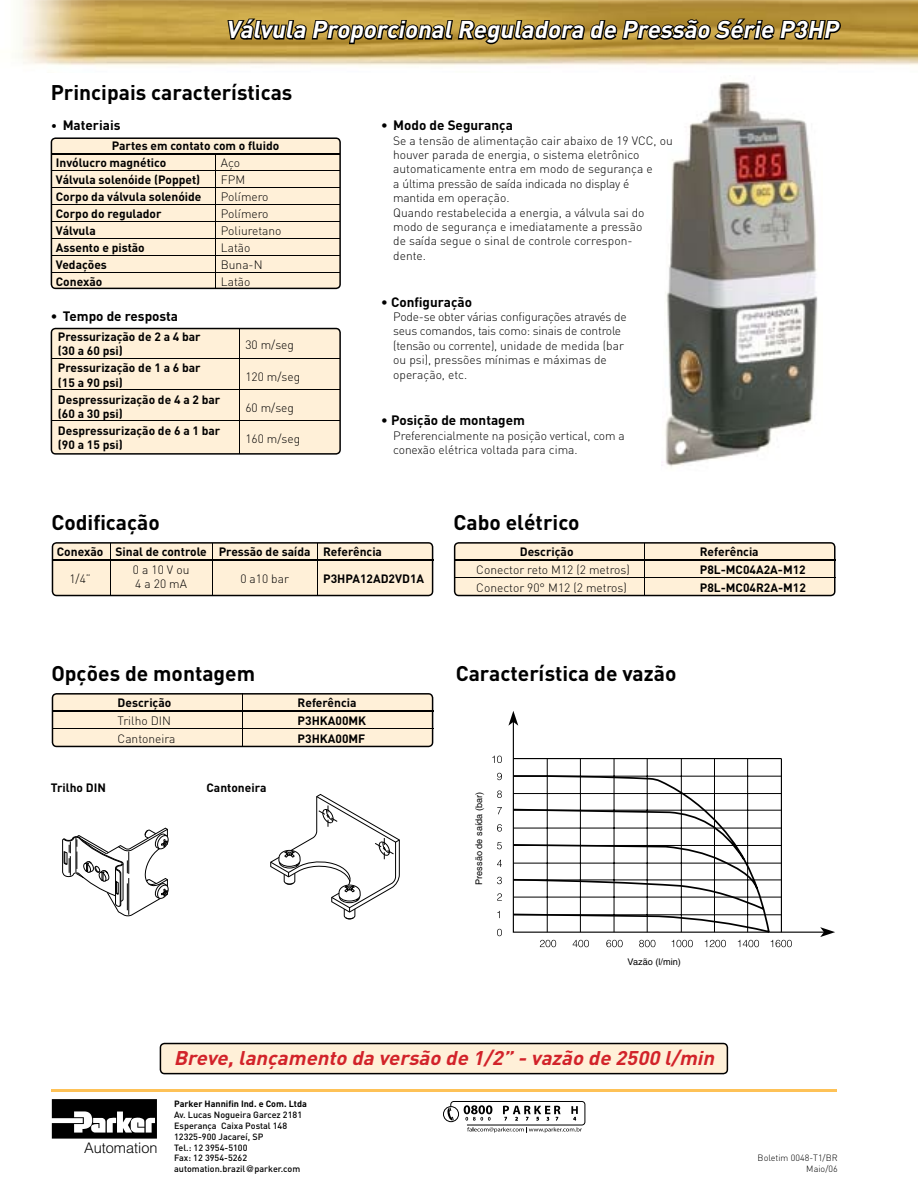
<style>
.page{position:relative;width:918px;height:1188px;background:#fff}
.page>*{position:absolute;margin:0;border:0;box-sizing:border-box;transform-origin:0 0}
.t1{font:italic 700 24px "DIN";color:#fff}
.t2{font:700 21px "DIN";color:#000}
.t3{font:italic 700 19.65px "DIN";color:#d2232a;scale:1.04 1}
.t4{font:300 14.55px "Helvetica";color:#000}
.t5{font:700 13.5px "DIN";color:#000}
.t6{font:300 12px/14.4px "DIN";color:#000}
.t7{font:700 12px/14.4px "DIN";color:#000}
.t8{font:300 12px/14.4px "DIN";letter-spacing:-.02em;color:#000}
.t9{font:9.15px "Helvetica";color:#000}
.t10{font:500 9px/10.8px "DIN";color:#000}
.t11{font:700 9px "DIN";color:#000}
.t12{font:300 9px/10.8px "DIN";color:#000;text-align:right}
.s1{font-weight:300;font-size:12px}
.s2{font-family:"Helvetica";font-weight:400}
</style>
<div class="page">
<svg style="left:160px;top:1043px;width:568px;height:31px;background:#e9dcc6"></svg>
<img style="left:18px;top:0;width:900px;height:66px">
<svg style="left:226px;top:16px;width:616px;height:29px;background:#715c25"></svg>
<hr style="left:51px;top:1089px;width:786px;height:3px;background:#fec257">
<svg style="left:52px;top:1099px;width:105px;height:40px"></svg>
<div style="left:443px;top:1106px;width:16px;height:16px;border:1px solid #000;border-radius:50%"></div>
<svg style="left:447px;top:1101px;width:139px;height:32px"></svg>
<div style="left:51px;top:137px;width:290px;height:152px;background:#fff0d8"></div>
<hr style="left:51px;top:153px;width:289px;height:2px;background:#000">
<hr style="left:51px;top:170px;width:289px;height:1px;background:#000">
<hr style="left:51px;top:187px;width:289px;height:1px;background:#000">
<hr style="left:51px;top:204px;width:289px;height:1px;background:#000">
<hr style="left:51px;top:221px;width:289px;height:1px;background:#000">
<hr style="left:51px;top:238px;width:289px;height:1px;background:#000">
<hr style="left:51px;top:255px;width:289px;height:1px;background:#000">
<hr style="left:51px;top:272px;width:289px;height:1px;background:#000">
<hr style="left:215px;top:154px;width:1px;height:134px;background:#000">
<div style="left:51px;top:328px;width:290px;height:127px;background:#fff0d8"></div>
<hr style="left:52px;top:358px;width:288px;height:1px;background:#000">
<hr style="left:52px;top:389px;width:288px;height:1px;background:#000">
<hr style="left:52px;top:420px;width:288px;height:1px;background:#000">
<hr style="left:239px;top:328px;width:1px;height:126px;background:#000">
<svg style="left:52px;top:542px;width:381px;height:54px;background:#eadcc6"></svg>
<hr style="left:53px;top:560px;width:380px;height:1px;background:#000">
<hr style="left:110px;top:543px;width:1px;height:52px;background:#000">
<hr style="left:213px;top:543px;width:1px;height:52px;background:#000">
<hr style="left:317px;top:543px;width:1px;height:52px;background:#000">
<svg style="left:454px;top:542px;width:382px;height:54px;background:#eaddc7"></svg>
<hr style="left:455px;top:560px;width:381px;height:1px;background:#000">
<hr style="left:455px;top:577px;width:381px;height:1px;background:#000">
<hr style="left:644px;top:543px;width:1px;height:52px;background:#000">
<svg style="left:62px;top:828px;width:107px;height:89px"></svg>
<svg style="left:270px;top:794px;width:130px;height:126px"></svg>
<svg style="left:540px;top:940px;width:16px;height:7px"></svg>
<svg style="left:573px;top:940px;width:16px;height:7px"></svg>
<svg style="left:606px;top:940px;width:17px;height:7px"></svg>
<svg style="left:639px;top:940px;width:16px;height:7px"></svg>
<svg style="left:672px;top:940px;width:21px;height:7px"></svg>
<svg style="left:705px;top:940px;width:21px;height:7px"></svg>
<svg style="left:738px;top:940px;width:21px;height:7px"></svg>
<svg style="left:771px;top:940px;width:21px;height:7px"></svg>
<svg style="left:497px;top:929px;width:5px;height:7px"></svg>
<svg style="left:497px;top:893px;width:5px;height:8px"></svg>
<svg style="left:497px;top:877px;width:5px;height:7px"></svg>
<svg style="left:497px;top:860px;width:5px;height:7px"></svg>
<svg style="left:497px;top:842px;width:5px;height:7px"></svg>
<svg style="left:497px;top:824px;width:5px;height:8px"></svg>
<svg style="left:497px;top:807px;width:5px;height:7px"></svg>
<svg style="left:497px;top:790px;width:5px;height:8px"></svg>
<svg style="left:497px;top:773px;width:5px;height:7px"></svg>
<svg style="left:492px;top:756px;width:10px;height:7px"></svg>
<svg style="left:508px;top:711px;width:6px;height:15px"></svg>
<svg style="left:820px;top:929px;width:15px;height:8px"></svg>
<svg style="left:512px;top:713px;width:316px;height:220px"></svg>
<hr style="left:513px;top:758px;width:268px;height:1px;background:#000">
<hr style="left:781px;top:759px;width:1px;height:173px;background:#000">
<img style="left:661px;top:82px;width:157px;height:386px">
<svg style="left:52px;top:693px;width:381px;height:54px;background:#ebddc7"></svg>
<hr style="left:53px;top:711px;width:380px;height:1px;background:#000">
<hr style="left:53px;top:728px;width:380px;height:1px;background:#000">
<hr style="left:242px;top:694px;width:1px;height:52px;background:#000">
<h1 class="t1" style="left:226px;top:14px;width:619px">Válvula ProporcionalReguladora de Pressão Série P3HP</h1>
<h2 class="t2" style="left:51px;top:79px;width:243px">Principais características</h2>
<p class="t5" style="left:51px;top:117px;width:71px"><span class="s1">•</span> Materiais</p>
<p class="t7" style="left:56px;top:137px;width:225px;line-height:17px;text-indent:56px">Partes em contato com o fluido<br>Invólucro magnético</p>
<p class="t6" style="left:221px;top:156px;width:21px">Aço</p>
<p class="t7" style="left:56px;top:172px;width:146px">Válvula solenóide (Poppet)</p>
<p class="t6" style="left:221px;top:173px;width:26px">FPM</p>
<p class="t7" style="left:56px;top:189px;width:147px">Corpo da válvula solenóide</p>
<p class="t6" style="left:221px;top:190px;width:49px">Polímero</p>
<p class="t7" style="left:56px;top:206px;width:107px">Corpo do regulador</p>
<p class="t6" style="left:221px;top:207px;width:49px">Polímero</p>
<p class="t7" style="left:56px;top:223px;width:41px">Válvula</p>
<p class="t6" style="left:221px;top:224px;width:62px">Poliuretano</p>
<p class="t7" style="left:56px;top:240px;width:90px">Assento e pistão</p>
<p class="t6" style="left:221px;top:241px;width:31px">Latão</p>
<p class="t7" style="left:56px;top:257px;width:53px">Vedações</p>
<p class="t6" style="left:221px;top:258px;width:43px">Buna-N</p>
<p class="t7" style="left:56px;top:274px;width:48px">Conexão</p>
<p class="t6" style="left:221px;top:274px;width:31px">Latão</p>
<p class="t5" style="left:51px;top:307px;width:129px">• Tempo de resposta</p>
<p class="t7" style="left:58px;top:329px;width:144px">Pressurização de 2 a 4 bar (30 a 60 psi)</p>
<p class="t6" style="left:245px;top:338px;width:50px">30 m/seg</p>
<p class="t7" style="left:58px;top:360px;width:144px">Pressurização de 1 a 6 bar (15 a 90 psi)</p>
<p class="t6" style="left:245px;top:369px;width:56px">120 m/seg</p>
<p class="t7" style="left:58px;top:391px;width:164px">Despressurização de 4 a 2 bar (60 a 30 psi)</p>
<p class="t6" style="left:245px;top:400px;width:50px">60 m/seg</p>
<p class="t7" style="left:58px;top:423px;width:164px">Despressurização de 6 a 1 bar (90 a 15 psi)</p>
<p class="t6" style="left:245px;top:432px;width:56px">160 m/seg</p>
<p class="t5" style="left:381px;top:117px;width:133px">• Modo de Segurança</p>
<p class="t6" style="left:393px;top:133px;width:281px">Se a tensão de alimentação cair abaixo de 19 VCC, ou houver parada de energia, o sistema eletrônico automaticamente entra em modo de segurança e<br>a última pressão de saída indicada no display é mantida em operação.<br>Quando restabelecida a energia, a válvula sai do modo de segurança e imediatamente a pressão<br>de saída segue o sinal de controle correspon-<br>dente.</p>
<p class="t5" style="left:381px;top:293px;width:92px">• Configuração</p>
<p class="t8" style="left:393px;top:309px;width:235px">Pode-se obter várias configurações através de seus comandos, tais como: sinais de controle (tensão ou corrente), unidade de medida (bar ou psi), pressões mínimas e máximas de operação, etc.</p>
<p class="t5" style="left:381px;top:412px;width:145px">• Posição de montagem</p>
<p class="t6" style="left:393px;top:428px;width:233px">Preferencialmente na posição vertical, com a conexão elétrica voltada para cima.</p>
<h2 class="t2" style="left:51px;top:509px;width:110px">Codificação</h2>
<p class="t7" style="left:57px;top:544px;width:327px">Conexão Sinal de controle Pressão de saída Referência</p>
<p class="t6" style="left:69px;top:571px;width:23px">1/4”</p>
<p class="t6" style="left:133px;top:562px;width:58px">0 a 10 V ou</p>
<p class="t6" style="left:240px;top:571px;width:50px">0 a10 bar</p>
<p class="t7" style="left:323px;top:571px;width:103px">P3HPA12AD2VD1A</p>
<p class="t6" style="left:135px;top:577px;width:53px">4 a 20 mA</p>
<h2 class="t2" style="left:51px;top:659px;width:205px">Opções de montagem</h2>
<p class="t7" style="left:118px;top:695px;width:55px">Descrição</p>
<p class="t7" style="left:298px;top:695px;width:60px">Referência</p>
<p class="t6" style="left:118px;top:713px;width:55px">Trilho DIN</p>
<p class="t7" style="left:298px;top:713px;width:70px">P3HKA00MK</p>
<p class="t6" style="left:118px;top:731px;width:59px">Cantoneira</p>
<p class="t7" style="left:298px;top:731px;width:69px">P3HKA00MF</p>
<p class="t7" style="left:51px;top:780px;width:57px">Trilho DIN</p>
<p class="t7" style="left:207px;top:780px;width:61px">Cantoneira</p>
<h2 class="t2" style="left:454px;top:509px;width:127px">Cabo elétrico</h2>
<p class="t7" style="left:520px;top:544px;width:55px">Descrição</p>
<p class="t7" style="left:700px;top:544px;width:60px">Referência</p>
<p class="t6" style="left:476px;top:562px;width:155px">Conector reto M12 (2 metros)</p>
<p class="t7" style="left:700px;top:562px;width:107px">P8L-MC04A2A-M12</p>
<p class="t6" style="left:476px;top:580px;width:152px">Conector 90° M12 (2 metros)</p>
<p class="t7" style="left:700px;top:580px;width:108px">P8L-MC04R2A-M12</p>
<h2 class="t2" style="left:456px;top:659px;width:222px">Característica de vazão</h2>
<p class="t9" style="left:473px;top:885px;width:95px;rotate:-90deg">Pressão de saída (bar)</p>
<p class="t9" style="left:628px;top:957px;width:55px">Vazão (l/min)</p>
<p class="t4" style="left:84px;top:1139px;width:75px">Automation</p>
<h3 class="t3" style="left:174px;top:1045px;width:526px">Breve,lançamento da versão de 1/2” -vazão de 2500 l/min</h3>
<p class="t11" style="left:174px;top:1098px;width:134px">Parker Hannifin Ind. e Com. Ltda</p>
<p class="t10" style="left:174px;top:1109px;width:130px">Av. Lucas Nogueira Garcez 2181<br>Esperança Caixa Postal 148<br>12325-900 Jacareí, SP<br>Tel.: 12 3954-5100<br>Fax: 12 3954-5262 automation.brazil<span class="s2">@</span>parker.com</p>
<p class="t12" style="left:758px;top:1152px;width:81px">Boletim 0048-T1/BR<br>Maio/06</p>
</div>
